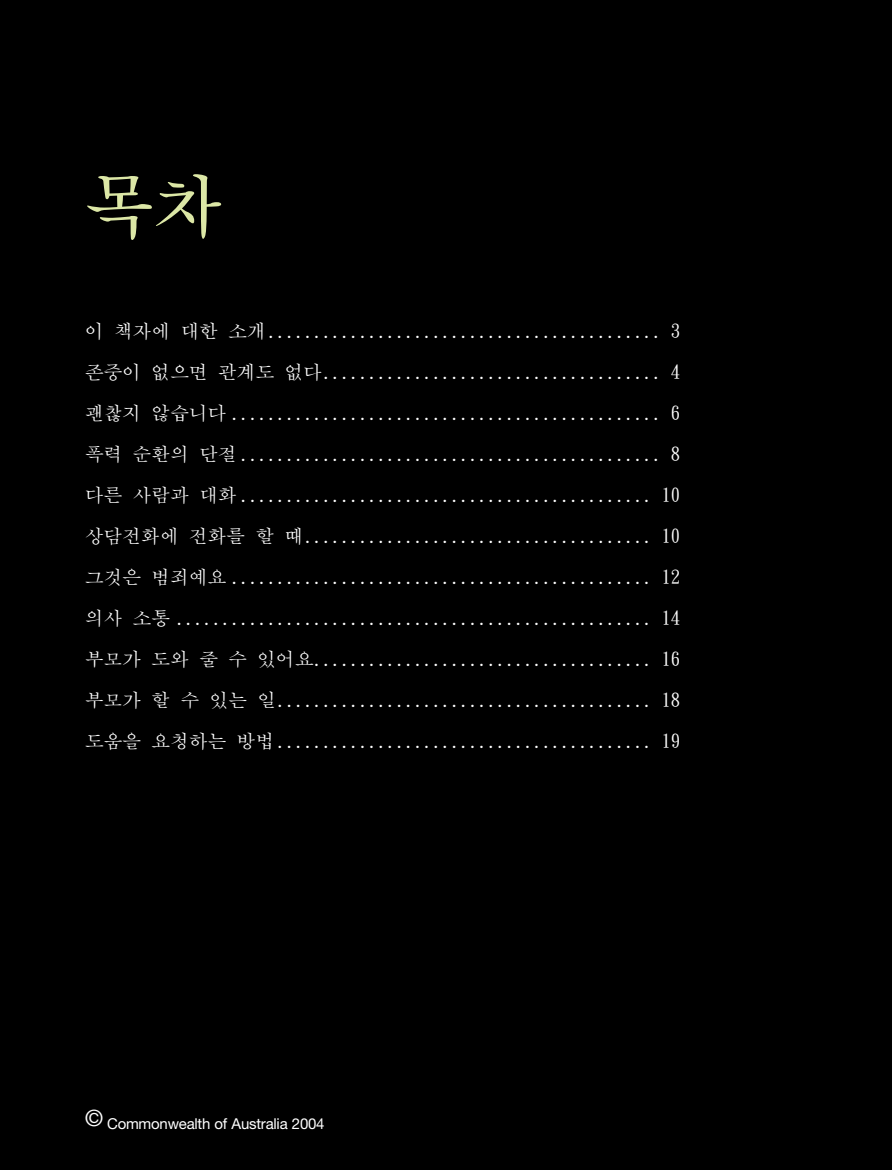
<style>
.page{position:relative;width:892px;height:1170px;background:#fff}
.page>*{position:absolute;margin:0;border:0;box-sizing:border-box;transform-origin:0 0}
.t1{font:69px "DFK Mincho Bd WIN KSC H";color:#dce7a6}
.Body_Copy{font:18.9px "DFK Mincho Md WIN KSC H";letter-spacing:-.015em;color:#fff}
.Body_Copy-2{font:15px "Helvetica Neue";letter-spacing:-.015em;color:#fff}
.s1{font-size:18.75px}
</style>
<div class="page">
<div style="left:0;top:0;width:892px;height:1169px;background:#000"></div>
<p class="t1" style="left:85px;top:172px;width:139px">목차</p>
<p class="Body_Copy" style="left:85px;top:321px;width:597px"><span class="s1">이 책자에 대한 소개</span> ........................................... 3</p>
<p class="Body_Copy" style="left:85px;top:362px;width:597px"><span class="s1">존중이 없으면 관계도 없다</span> ..................................... 4</p>
<p class="Body_Copy" style="left:85px;top:403px;width:597px"><span class="s1">괜찮지 않습니다</span> ............................................... 6</p>
<p class="Body_Copy" style="left:85px;top:444px;width:597px"><span class="s1">폭력 순환의 단절</span> .............................................. 8</p>
<p class="Body_Copy" style="left:85px;top:485px;width:597px"><span class="s1">다른 사람과 대화</span> ............................................. 10</p>
<p class="Body_Copy" style="left:85px;top:526px;width:597px"><span class="s1">상담전화에 전화를 할 때</span> ...................................... 10</p>
<p class="Body_Copy" style="left:85px;top:567px;width:597px"><span class="s1">그것은 범죄예요</span> .............................................. 12</p>
<p class="Body_Copy" style="left:85px;top:608px;width:597px"><span class="s1">의사 소통</span> .................................................... 14</p>
<p class="Body_Copy" style="left:85px;top:649px;width:597px"><span class="s1">부모가 도와 줄 수 있어요</span> ..................................... 16</p>
<p class="Body_Copy" style="left:85px;top:690px;width:597px"><span class="s1">부모가 할 수 있는 일</span> ......................................... 18</p>
<p class="Body_Copy" style="left:85px;top:731px;width:597px"><span class="s1">도움을 요청하는 방법</span> ......................................... 19</p>
<p class="Body_Copy-2" style="left:85px;top:1114px;width:241px"><sup>©</sup> Commonwealth of Australia 2004</p>
</div>
